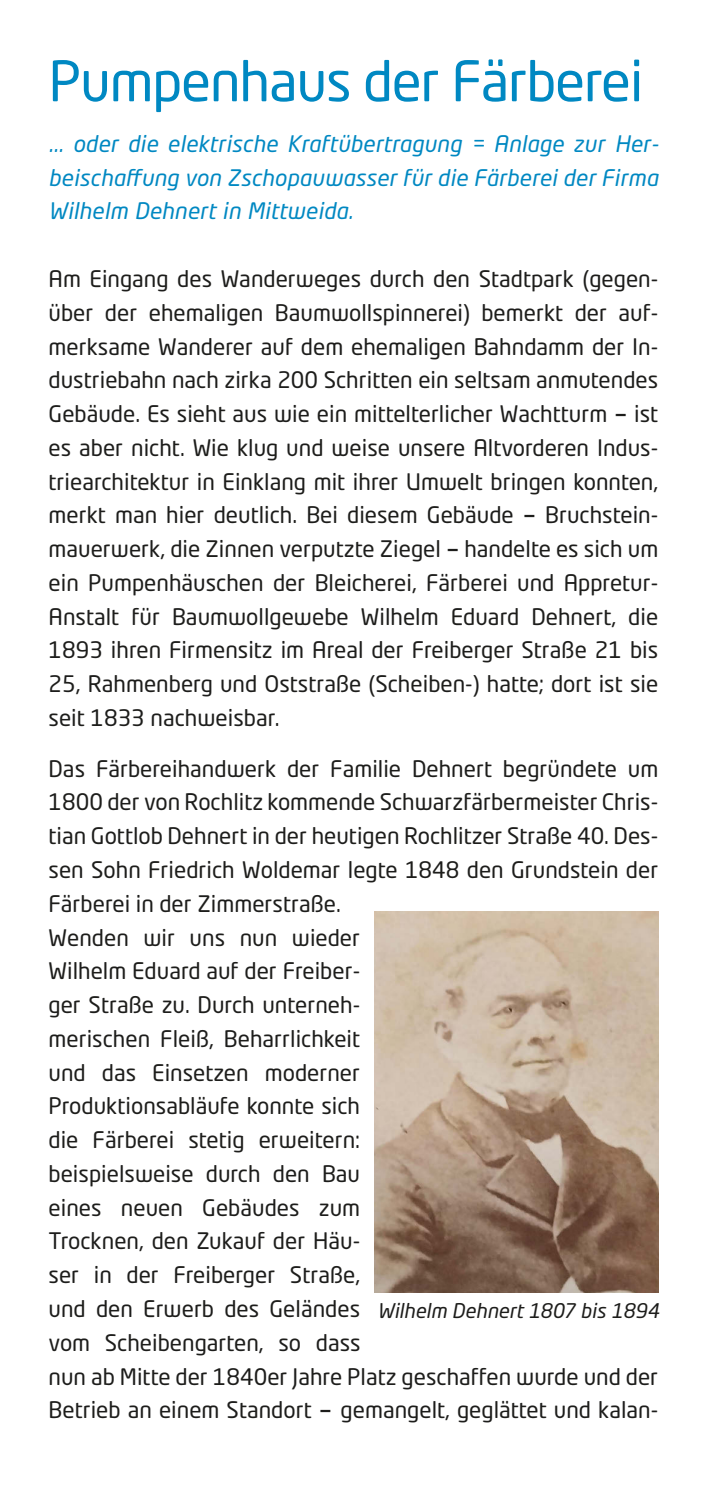
<style>
.page{position:relative;width:709px;height:1489px;background:#fff}
.page>*{position:absolute;margin:0;border:0;box-sizing:border-box;transform-origin:0 0}
.t1{font:55px "Neo Tech Std";letter-spacing:-.02em;color:#0088c2}
.t2{font:22.5px/33.8px "Neo Tech Std";color:#1d1d1b;text-align:justify}
.t3{font:italic 22.5px/33.8px "Neo Tech Std";letter-spacing:.01em;color:#0088c2;text-align:justify}
.t4{font:italic 20px "Neo Tech Std";color:#1d1d1b}
.s1{font-family:"Trebuchet MS";font-weight:700}
</style>
<div class="page">
<img style="left:374px;top:911px;width:284px;height:381px">
<h1 class="t1" style="left:49px;top:47px;width:596px">Pumpenhaus der Färberei</h1>
<p class="t3" style="left:49px;top:126px;width:611px">... oder die elektrische Kraftübertragung = Anlage zur Her&shy;beischaffung von Zschopauwasser für die Färberei der Firma Wilhelm Dehnert in Mittweida.</p>
<p class="t2" style="left:49px;top:261px;width:611px">Am Eingang des Wanderweges durch den Stadtpark (gegen&shy;über der ehemaligen Baumwollspinnerei) bemerkt der auf&shy;merksame Wanderer auf dem ehemaligen Bahndamm der In&shy;dustriebahn nach zirka 200 Schritten ein seltsam anmutendes Gebäude. Es sieht aus wie ein mittelterlicher Wachtturm <span class="s1">−</span> ist es aber nicht. Wie klug und weise unsere Altvorderen Indus&shy;triearchitektur in Einklang mit ihrer Umwelt bringen konnten, merkt man hier deutlich. Bei diesem Gebäude <span class="s1">−</span> Bruchstein&shy;mauerwerk, die Zinnen verputzte Ziegel <span class="s1">−</span> handelte es sich um ein Pumpenhäuschen der Bleicherei, Färberei und Appretur-Anstalt für Baumwollgewebe Wilhelm Eduard Dehnert, die 1893 ihren Firmensitz im Areal der Freiberger Straße 21 bis 25, Rahmenberg und Oststraße (Scheiben-) hatte; dort ist sie seit 1833 nachweisbar.</p>
<p class="t2" style="left:49px;top:751px;width:611px;text-align:left">Das Färbereihandwerk der Familie Dehnert begründete um 1800 der von Rochlitz kommende Schwarzfärbermeister Chris&shy;tian Gottlob Dehnert in der heutigen Rochlitzer Straße 40. Des&shy;sen Sohn Friedrich Woldemar legte 1848 den Grundstein der Färberei in der Zimmerstraße.<br>Wenden wir uns nun wieder<br>Wilhelm Eduard auf der Freiber-<br>ger Straße zu. Durch unterneh-<br>merischen Fleiß, Beharrlichkeit<br>und das Einsetzen moderner<br>Produktionsabläufe konnte sich<br>die Färberei stetig erweitern:<br>beispielsweise durch den Bau<br>eines neuen Gebäudes zum<br>Trocknen, den Zukauf der Häu-<br>ser in der Freiberger Straße,<br>und den Erwerb des Geländes<br>vom Scheibengarten, so dass<br>nun ab Mitte der 1840er Jahre Platz geschaffen wurde und der Betrieb an einem Standort <span class="s1">−</span> gemangelt, geglättet und kalan-</p>
<p class="t4" style="left:377px;top:1298px;width:283px">Wilhelm Dehnert 1807 bis 1894</p>
</div>
